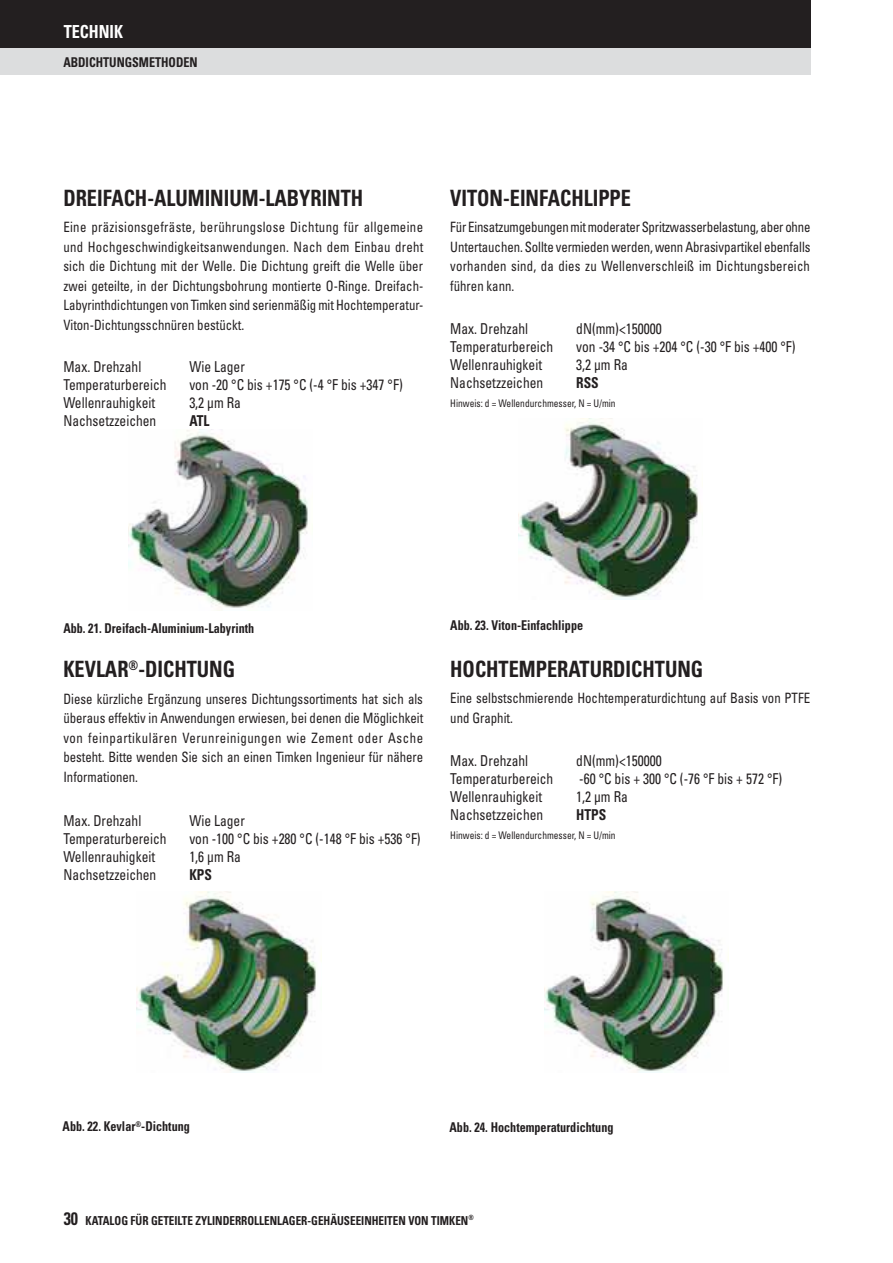
<style>
.page{position:relative;width:893px;height:1263px;background:#fff}
.page>*{position:absolute;margin:0;border:0;box-sizing:border-box;transform-origin:0 0}
.t1{font:700 condensed 22.5px "Univers LT Std";color:#231f20;scale:.9 1}
.t2{font:700 condensed 18px "Univers LT Std";color:#fff;scale:.9 1}
.t3{font:condensed 15px "Univers";color:#231f20;scale:.9 1}
.t4{font:700 condensed 15px "Univers";color:#231f20;scale:.9 1}
.t5{font:condensed 14.25px/19.5px "Univers LT Std";color:#231f20;text-align:justify;scale:.9 1}
.t6{font:700 condensed 13.5px "Univers LT Std";color:#231f20;scale:.9 1}
.t7{font:700 condensed 12.3px "Univers LT Std";color:#231f20;scale:.9 1}
.t8{font:condensed 10.5px "Univers LT Std";color:#231f20;scale:.9 1}
.s1{font-size:18px}
</style>
<div class="page">
<div style="left:0;top:48px;width:810px;height:27px;background:#dcddde"></div>
<div style="left:0;top:0;width:810px;height:48px;background:#231f20"></div>
<img style="left:519px;top:418px;width:180px;height:181px">
<img style="left:128px;top:429px;width:180px;height:179px">
<img style="left:544px;top:892px;width:179px;height:181px">
<img style="left:137px;top:892px;width:179px;height:181px">
<p class="t2" style="left:64px;top:24px;width:67px">TECHNIK</p>
<p class="t6" style="left:63px;top:56px;width:151px">ABDICHTUNGSMETHODEN</p>
<h1 class="t1" style="left:63px;top:188px;width:335px">DREIFACH-ALUMINIUM-LABYRINTH</h1>
<p class="t5" style="left:63px;top:218px;width:402px">Eine präzisionsgefräste, berührungslose Dichtung für allgemeine und Hochgeschwindigkeitsanwendungen. Nach dem Einbau dreht sich die Dichtung mit der Welle. Die Dichtung greift die Welle über zwei geteilte, in der Dichtungsbohrung montierte O-Ringe. Dreifach-Labyrinthdichtungen von Timken sind serienmäßig mit Hochtemperatur-Viton-Dichtungsschnüren bestückt.</p>
<p class="t3" style="left:63px;top:361px;width:88px">Max. Drehzahl</p>
<p class="t3" style="left:189px;top:361px;width:63px">Wie Lager</p>
<p class="t3" style="left:63px;top:379px;width:116px">Temperaturbereich</p>
<p class="t3" style="left:189px;top:379px;width:239px">von -20 °C bis +175 °C (-4 °F bis +347 °F)</p>
<p class="t3" style="left:63px;top:397px;width:103px">Wellenrauhigkeit</p>
<p class="t3" style="left:189px;top:397px;width:59px">3,2 μm Ra</p>
<p class="t3" style="left:63px;top:415px;width:105px">Nachsetzzeichen</p>
<p class="t4" style="left:189px;top:415px;width:24px">ATL</p>
<h1 class="t1" style="left:450px;top:189px;width:202px">VITON-EINFACHLIPPE</h1>
<p class="t5" style="left:450px;top:218px;width:402px">Für Einsatzumgebungen mit moderater Spritzwasserbelastung, aber ohne Untertauchen. Sollte vermieden werden, wenn Abrasivpartikel ebenfalls vorhanden sind, da dies zu Wellenverschleiß im Dichtungsbereich führen kann.</p>
<p class="t3" style="left:450px;top:323px;width:88px">Max. Drehzahl</p>
<p class="t3" style="left:576px;top:323px;width:96px">dN(mm)&lt;150000</p>
<p class="t3" style="left:450px;top:341px;width:116px">Temperaturbereich</p>
<p class="t3" style="left:576px;top:341px;width:245px">von -34 °C bis +204 °C (-30 °F bis +400 °F)</p>
<p class="t3" style="left:450px;top:359px;width:103px">Wellenrauhigkeit</p>
<p class="t3" style="left:576px;top:359px;width:59px">3,2 μm Ra</p>
<p class="t3" style="left:450px;top:377px;width:105px">Nachsetzzeichen</p>
<p class="t4" style="left:576px;top:377px;width:27px">RSS</p>
<p class="t8" style="left:450px;top:399px;width:185px">Hinweis: d = Wellendurchmesser, N = U/min</p>
<p class="t6" style="left:63px;top:623px;width:214px">Abb. 21. Dreifach-Aluminium-Labyrinth</p>
<h1 class="t1" style="left:63px;top:660px;width:192px">KEVLAR<sup>®</sup>-DICHTUNG</h1>
<p class="t5" style="left:63px;top:690px;width:401px">Diese kürzliche Ergänzung unseres Dichtungssortiments hat sich als überaus effektiv in Anwendungen erwiesen, bei denen die Möglichkeit von feinpartikulären Verunreinigungen wie Zement oder Asche besteht. Bitte wenden Sie sich an einen Timken Ingenieur für nähere Informationen.</p>
<p class="t3" style="left:63px;top:815px;width:88px">Max. Drehzahl</p>
<p class="t3" style="left:189px;top:815px;width:63px">Wie Lager</p>
<p class="t3" style="left:63px;top:833px;width:116px">Temperaturbereich</p>
<p class="t3" style="left:189px;top:833px;width:259px">von -100 °C bis +280 °C (-148 °F bis +536 °F)</p>
<p class="t3" style="left:63px;top:851px;width:103px">Wellenrauhigkeit</p>
<p class="t3" style="left:189px;top:851px;width:59px">1,6 μm Ra</p>
<p class="t3" style="left:63px;top:869px;width:105px">Nachsetzzeichen</p>
<p class="t4" style="left:189px;top:869px;width:27px">KPS</p>
<p class="t6" style="left:450px;top:619px;width:149px">Abb. 23. Viton-Einfachlippe</p>
<h1 class="t1" style="left:450px;top:660px;width:283px">HOCHTEMPERATURDICHTUNG</h1>
<p class="t5" style="left:450px;top:689px;width:401px">Eine selbstschmierende Hochtemperaturdichtung auf Basis von PTFE und Graphit.</p>
<p class="t3" style="left:450px;top:755px;width:88px">Max. Drehzahl</p>
<p class="t3" style="left:576px;top:755px;width:96px">dN(mm)&lt;150000</p>
<p class="t3" style="left:450px;top:773px;width:116px">Temperaturbereich</p>
<p class="t3" style="left:579px;top:773px;width:227px">-60 °C bis + 300 °C (-76 °F bis + 572 °F)</p>
<p class="t3" style="left:450px;top:791px;width:103px">Wellenrauhigkeit</p>
<p class="t3" style="left:576px;top:791px;width:59px">1,2 μm Ra</p>
<p class="t3" style="left:450px;top:809px;width:105px">Nachsetzzeichen</p>
<p class="t4" style="left:576px;top:809px;width:35px">HTPS</p>
<p class="t8" style="left:450px;top:831px;width:185px">Hinweis: d = Wellendurchmesser, N = U/min</p>
<p class="t6" style="left:63px;top:1121px;width:143px">Abb. 22. Kevlar<sup>®</sup>-Dichtung</p>
<p class="t6" style="left:449px;top:1122px;width:184px">Abb. 24. Hochtemperaturdichtung</p>
<p class="t7" style="left:64px;top:1215px;width:457px"><span class="s1">30</span> KATALOG FÜR GETEILTE ZYLINDERROLLENLAGER-GEHÄUSEEINHEITEN VON TIMKEN<sup>®</sup></p>
</div>
